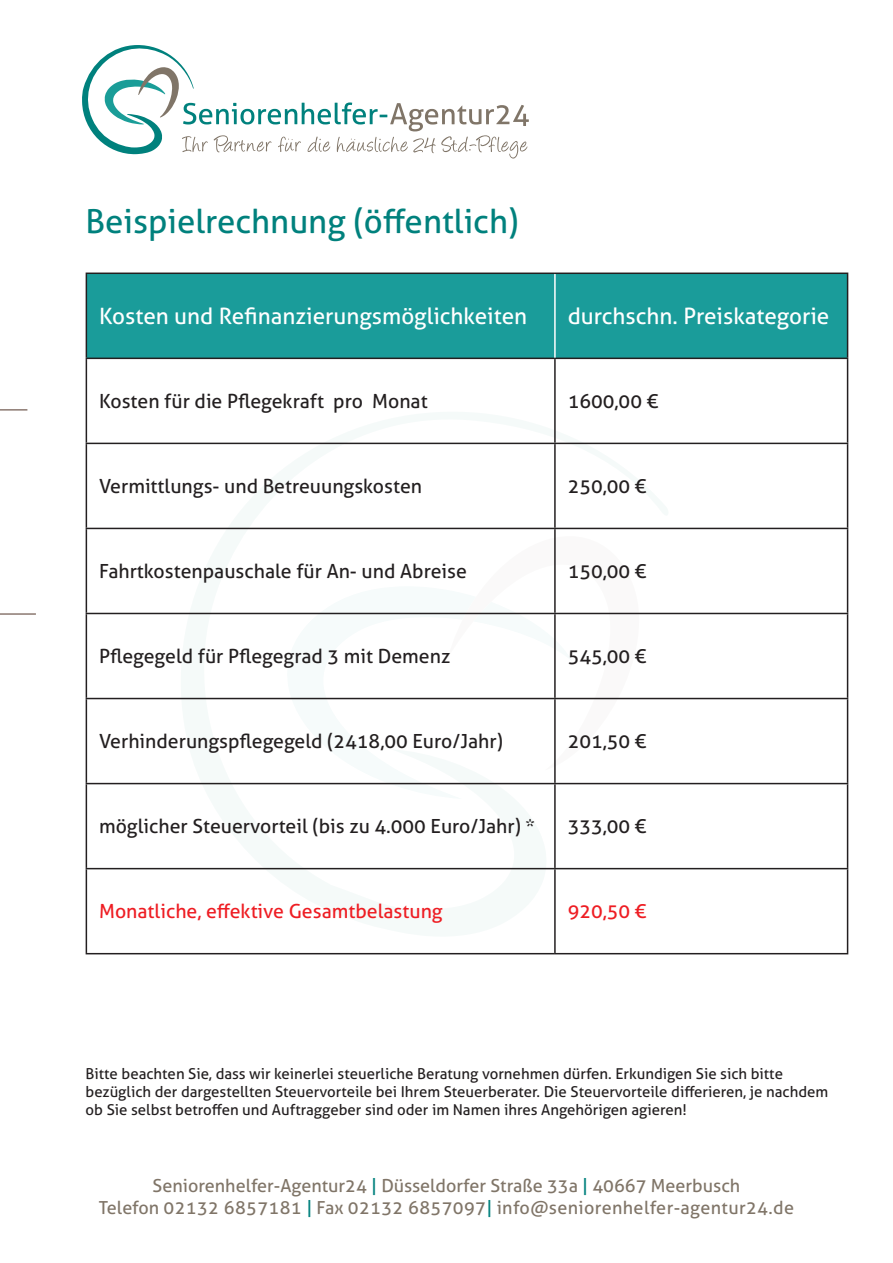
<style>
.page{position:relative;width:893px;height:1263px;background:#fff}
.page>*{position:absolute;margin:0;border:0;box-sizing:border-box;transform-origin:0 0}
.t1{font:33px "Aller";color:#00817d}
.t2{font:22.5px "Aller";color:#fff}
.t3{font:19.5px "Aller";color:#231f20}
.t4{font:19.5px "Aller";color:#ee1d23}
.t5{font:18px/21.6px "Aller";color:#807568;text-align:center}
.t6{font:15px/18px "Aller";color:#231f20}
.s1{color:#00817d}
</style>
<div class="page">
<svg style="left:0;top:410px;width:27px;height:1px"></svg>
<hr style="left:0;top:614px;width:36px;height:1px;background:#503528">
<svg style="left:82px;top:45px;width:447px;height:114px"></svg>
<svg style="left:179px;top:442px;width:491px;height:428px"></svg>
<svg style="left:448px;top:536px;width:191px;height:234px"></svg>
<svg style="left:286px;top:586px;width:286px;height:213px"></svg>
<svg style="left:291px;top:749px;width:256px;height:121px"></svg>
<div style="left:87px;top:274px;width:760px;height:84px;background:#1a9c9a"></div>
<hr style="left:86px;top:443px;width:469px;height:1px;background:#231f20">
<hr style="left:555px;top:443px;width:293px;height:1px;background:#231f20">
<hr style="left:86px;top:528px;width:469px;height:1px;background:#231f20">
<hr style="left:555px;top:528px;width:293px;height:1px;background:#231f20">
<hr style="left:86px;top:613px;width:469px;height:1px;background:#231f20">
<hr style="left:555px;top:613px;width:293px;height:1px;background:#231f20">
<hr style="left:86px;top:698px;width:469px;height:1px;background:#231f20">
<hr style="left:555px;top:698px;width:293px;height:1px;background:#231f20">
<hr style="left:86px;top:783px;width:469px;height:1px;background:#231f20">
<hr style="left:555px;top:783px;width:293px;height:1px;background:#231f20">
<hr style="left:86px;top:868px;width:469px;height:1px;background:#231f20">
<hr style="left:555px;top:868px;width:293px;height:1px;background:#231f20">
<hr style="left:86px;top:359px;width:1px;height:84px;background:#231f20">
<hr style="left:554px;top:359px;width:2px;height:84px;background:#231f20">
<hr style="left:847px;top:359px;width:1px;height:84px;background:#231f20">
<hr style="left:86px;top:444px;width:1px;height:84px;background:#231f20">
<hr style="left:554px;top:444px;width:2px;height:84px;background:#231f20">
<hr style="left:847px;top:444px;width:1px;height:84px;background:#231f20">
<hr style="left:86px;top:529px;width:1px;height:84px;background:#231f20">
<hr style="left:554px;top:529px;width:2px;height:84px;background:#231f20">
<hr style="left:847px;top:529px;width:1px;height:84px;background:#231f20">
<hr style="left:86px;top:614px;width:1px;height:84px;background:#231f20">
<hr style="left:554px;top:614px;width:2px;height:84px;background:#231f20">
<hr style="left:847px;top:614px;width:1px;height:84px;background:#231f20">
<hr style="left:86px;top:699px;width:1px;height:84px;background:#231f20">
<hr style="left:554px;top:699px;width:2px;height:84px;background:#231f20">
<hr style="left:847px;top:699px;width:1px;height:84px;background:#231f20">
<hr style="left:86px;top:784px;width:1px;height:84px;background:#231f20">
<hr style="left:554px;top:784px;width:2px;height:84px;background:#231f20">
<hr style="left:847px;top:784px;width:1px;height:84px;background:#231f20">
<hr style="left:86px;top:869px;width:1px;height:84px;background:#231f20">
<hr style="left:554px;top:869px;width:2px;height:84px;background:#231f20">
<hr style="left:847px;top:869px;width:1px;height:84px;background:#231f20">
<hr style="left:86px;top:953px;width:469px;height:1px;background:#231f20">
<hr style="left:555px;top:953px;width:293px;height:1px;background:#231f20">
<hr style="left:86px;top:273px;width:469px;height:1px;background:#231f20">
<hr style="left:86px;top:274px;width:1px;height:84px;background:#231f20">
<hr style="left:555px;top:273px;width:293px;height:1px;background:#231f20">
<hr style="left:847px;top:274px;width:1px;height:84px;background:#231f20">
<hr style="left:86px;top:358px;width:469px;height:1px;background:#231f20">
<hr style="left:555px;top:358px;width:293px;height:1px;background:#231f20">
<hr style="left:554px;top:274px;width:2px;height:84px;background:#fff">
<h1 class="t1" style="left:86px;top:201px;width:434px">Beispielrechnung (öffentlich)</h1>
<h2 class="t2" style="left:99px;top:302px;width:430px">Kosten und Refinanzierungsmöglichkeiten</h2>
<h2 class="t2" style="left:568px;top:302px;width:263px">durchschn. Preiskategorie</h2>
<h3 class="t3" style="left:99px;top:389px;width:330px">Kosten für die Pflegekraft pro Monat</h3>
<h3 class="t3" style="left:568px;top:389px;width:92px">1600,00 €</h3>
<h3 class="t3" style="left:99px;top:474px;width:324px">Vermittlungs- und Betreuungskosten</h3>
<h3 class="t3" style="left:568px;top:474px;width:80px">250,00 €</h3>
<h3 class="t3" style="left:99px;top:559px;width:369px">Fahrtkostenpauschale für An- und Abreise</h3>
<h3 class="t3" style="left:568px;top:559px;width:80px">150,00 €</h3>
<h3 class="t3" style="left:99px;top:644px;width:353px">Pflegegeld für Pflegegrad 3 mit Demenz</h3>
<h3 class="t3" style="left:568px;top:644px;width:80px">545,00 €</h3>
<h3 class="t3" style="left:99px;top:729px;width:405px">Verhinderungspflegegeld (2418,00 Euro/Jahr)</h3>
<h3 class="t3" style="left:568px;top:729px;width:80px">201,50 €</h3>
<h3 class="t3" style="left:99px;top:814px;width:437px">möglicher Steuervorteil (bis zu 4.000 Euro/Jahr) *</h3>
<h3 class="t3" style="left:568px;top:814px;width:80px">333,00 €</h3>
<h3 class="t4" style="left:99px;top:899px;width:345px">Monatliche, effektive Gesamtbelastung</h3>
<h3 class="t4" style="left:568px;top:899px;width:80px">920,50 €</h3>
<p class="t6" style="left:86px;top:1065px;width:744px">Bitte beachten Sie, dass wir keinerlei steuerliche Beratung vornehmen dürfen. Erkundigen Sie sich bitte bezüglich der dargestellten Steuervorteile bei Ihrem Steuerberater. Die Steuervorteile differieren, je nachdem ob Sie selbst betroffen und Auftraggeber sind oder im Namen ihres Angehörigen agieren!</p>
<p class="t5" style="left:99px;top:1175px;width:696px">Seniorenhelfer-Agentur24 <span class="s1">|</span> Düsseldorfer Straße 33a <span class="s1">|</span> 40667 Meerbusch<br>Telefon 02132 6857181 <span class="s1">|</span> Fax 02132 6857097<span class="s1">|</span> info@seniorenhelfer-agentur24.de</p>
</div>
